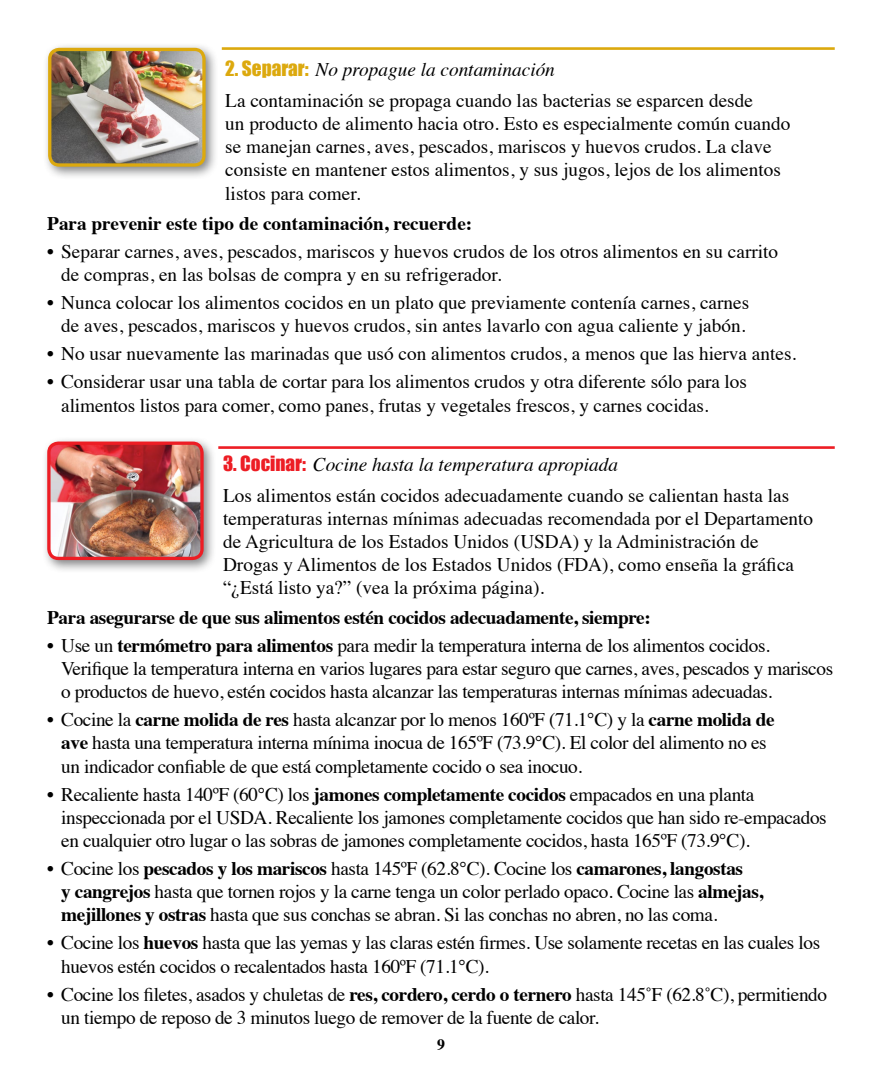
<style>
.page{position:relative;width:882px;height:1071px;background:#fff}
.page>*{position:absolute;margin:0;border:0;box-sizing:border-box;transform-origin:0 0}
.t1{font:19.25px/23.1px "Times";letter-spacing:-.005em;color:#000}
.t2{font:italic 19.25px "Times";color:#000}
.t3{font:700 19.25px "Times";letter-spacing:-.02em;color:#000}
.t4{font:700 19.25px "Times";color:#000}
.t5{font:700 15.75px "Times";color:#000}
.s1{font-family:"Impact";font-style:normal;color:#dca90e}
.s2{font-family:"Impact";font-style:normal;color:#ed1d24}
.s3{font-weight:700}
</style>
<div class="page">
<div style="left:42px;top:42px;width:177px;height:138px;background:#58595b;opacity:.75"></div>
<img style="left:50px;top:49px;width:154px;height:116px">
<div style="left:48px;top:48px;width:158px;height:119px;border:3px solid #dca90e;border-radius:9px"></div>
<div style="left:41px;top:436px;width:176px;height:137px;background:#58595b;opacity:.75"></div>
<img style="left:49px;top:443px;width:153px;height:115px">
<div style="left:47px;top:442px;width:157px;height:118px;border:3px solid #ed1d24;border-radius:9px"></div>
<hr style="left:218px;top:446px;width:617px;height:3px;background:#ed1d24">
<hr style="left:222px;top:47px;width:613px;height:3px;background:#dca90e">
<p class="t2" style="left:225px;top:53px;width:331px"><span class="s1">2. SEPARAR:</span> No propague la contaminación</p>
<p class="t1" style="left:225px;top:87px;width:567px">La contaminación se propaga cuando las bacterias se esparcen desde<br>un producto de alimento hacia otro. Esto es especialmente común cuando se manejan carnes, aves, pescados, mariscos y huevos crudos. La clave consiste en mantener estos alimentos, y sus jugos, lejos de los alimentos listos para comer.</p>
<p class="t4" style="left:47px;top:205px;width:427px">Para prevenir este tipo de contaminación, recuerde:</p>
<p class="t1" style="left:61px;top:238px;width:718px;text-indent:-14px">• Separar carnes, aves, pescados, mariscos y huevos crudos de los otros alimentos en su carrito de compras, en las bolsas de compra y en su refrigerador.</p>
<p class="t1" style="left:47px;top:289px;width:704px;text-align:center">• Nunca colocar los alimentos cocidos en un plato que previamente contenía carnes, carnes de aves, pescados, mariscos y huevos crudos, sin antes lavarlo con agua caliente y jabón.</p>
<p class="t1" style="left:47px;top:341px;width:751px">• No usar nuevamente las marinadas que usó con alimentos crudos, a menos que las hierva antes.</p>
<p class="t1" style="left:61px;top:369px;width:687px;text-indent:-14px">• Considerar usar una tabla de cortar para los alimentos crudos y otra diferente sólo para los alimentos listos para comer, como panes, frutas y vegetales frescos, y carnes cocidas.</p>
<p class="t2" style="left:223px;top:448px;width:396px"><span class="s2">3. COCINAR:</span> Cocine hasta la temperatura apropiada</p>
<p class="t1" style="left:223px;top:482px;width:592px">Los alimentos están cocidos adecuadamente cuando se calientan hasta las temperaturas internas mínimas adecuadas recomendada por el Departamento de Agricultura de los Estados Unidos (USDA) y la Administración de Drogas y Alimentos de los Estados Unidos (FDA), como enseña la gráfica “¿Está listo ya?” (vea la próxima página).</p>
<p class="t3" style="left:47px;top:599px;width:605px">Para asegurarse de que sus alimentos estén cocidos adecuadamente, siempre:</p>
<p class="t1" style="left:61px;top:632px;width:773px;text-indent:-14px">• Use un <span class="s3">termómetro para alimentos</span> para medir la temperatura interna de los alimentos cocidos.<br>Verifique la temperatura interna en varios lugares para estar seguro que carnes, aves, pescados y mariscos o productos de huevo, estén cocidos hasta alcanzar las temperaturas internas mínimas adecuadas.</p>
<p class="t1" style="left:61px;top:707px;width:715px;text-indent:-14px">• Cocine la <span class="s3">carne molida de res</span> hasta alcanzar por lo menos 160ºF (71.1°C) y la <span class="s3">carne molida de ave</span> hasta una temperatura interna mínima inocua de 165ºF (73.9°C). El color del alimento no es un indicador confiable de que está completamente cocido o sea inocuo.</p>
<p class="t1" style="left:61px;top:781px;width:767px;text-indent:-14px">• Recaliente hasta 140ºF (60°C) los <span class="s3">jamones completamente cocidos</span> empacados en una planta inspeccionada por el USDA. Recaliente los jamones completamente cocidos que han sido re-empacados en cualquier otro lugar o las sobras de jamones completamente cocidos, hasta 165ºF (73.9°C).</p>
<p class="t1" style="left:61px;top:855px;width:704px;text-indent:-14px">• Cocine los <span class="s3">pescados y los mariscos</span> hasta 145ºF (62.8°C). Cocine los <span class="s3">camarones, langostas<br>y cangrejos</span> hasta que tornen rojos y la carne tenga un color perlado opaco. Cocine las <span class="s3">almejas, mejillones y ostras</span> hasta que sus conchas se abran. Si las conchas no abren, no las coma.</p>
<p class="t1" style="left:61px;top:930px;width:760px;text-indent:-14px">• Cocine los <span class="s3">huevos</span> hasta que las yemas y las claras estén firmes. Use solamente recetas en las cuales los huevos estén cocidos o recalentados hasta 160ºF (71.1°C).</p>
<p class="t1" style="left:61px;top:981px;width:767px;text-indent:-14px">• Cocine los filetes, asados y chuletas de <span class="s3">res, cordero, cerdo o ternero</span> hasta 145˚F (62.8˚C), permitiendo un tiempo de reposo de 3 minutos luego de remover de la fuente de calor.</p>
<p class="t5" style="left:437px;top:1030px;width:9px">9</p>
</div>
